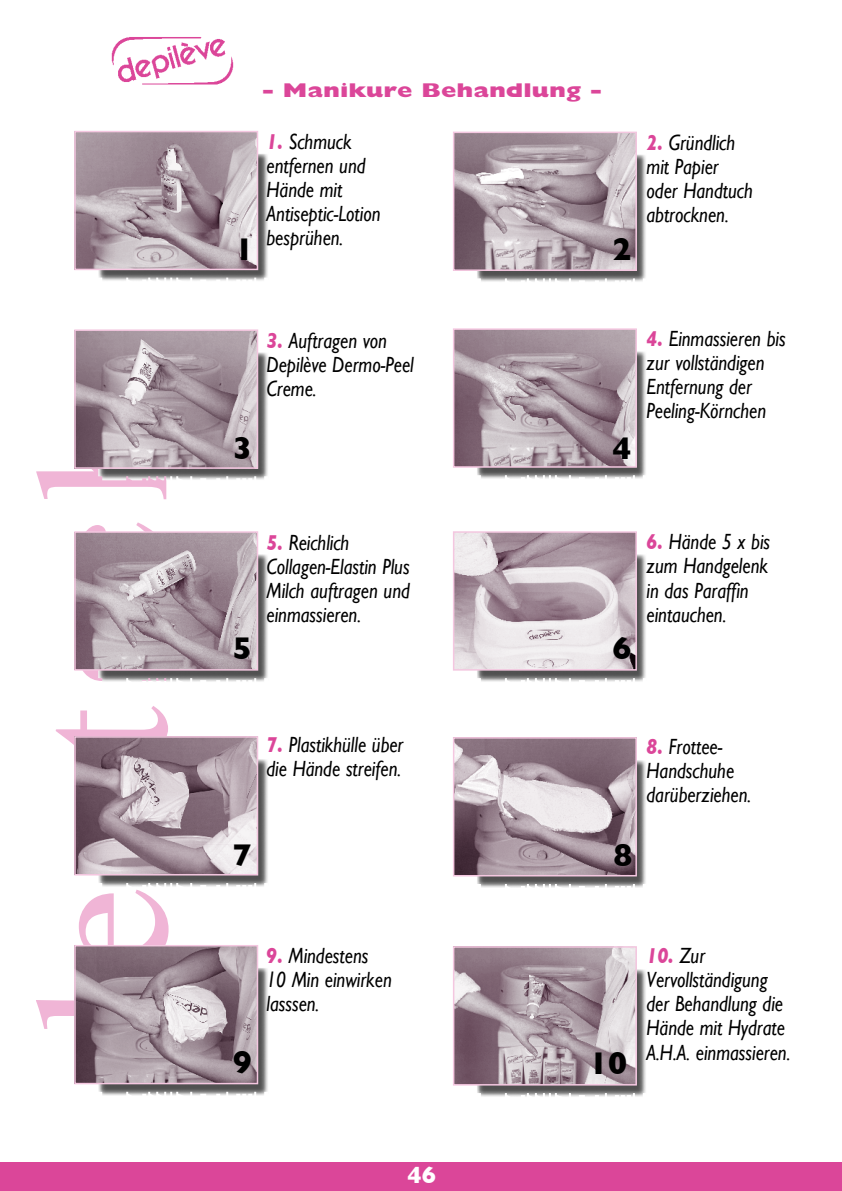
<style>
.page{position:relative;width:842px;height:1191px;background:#fff}
.page>*{position:absolute;margin:0;border:0;box-sizing:border-box;transform-origin:0 0}
.t1{font:191px "Times";letter-spacing:.08em;color:#f0b5d6}
.t2{font:700 32px "Gill Sans";color:#000}
.t3{font:700 24px "Gill Sans";color:#fff}
.t4{font:italic 22px/24px "Gill Sans";color:#000;scale:.85 1}
.t5{font:800 20px "Gill Sans";color:#db4699;scale:1.25 1}
.s1{font-weight:700;color:#db4699}
</style>
<div class="page">
<div style="left:0;top:1162px;width:842px;height:29px;background:#db4699"></div>
<img style="left:111px;top:37px;width:123px;height:48px">
<img style="left:477px;top:554px;width:169px;height:128px">
<img style="left:456px;top:534px;width:178px;height:133px">
<div style="left:453px;top:531px;width:184px;height:139px;border:2px solid #f4c7e0"></div>
<img style="left:98px;top:757px;width:170px;height:130px">
<img style="left:77px;top:739px;width:178px;height:133px">
<div style="left:74px;top:736px;width:184px;height:139px;border:2px solid #f4c7e0"></div>
<img style="left:477px;top:760px;width:169px;height:128px">
<img style="left:456px;top:740px;width:178px;height:133px">
<div style="left:453px;top:737px;width:184px;height:139px;border:2px solid #f4c7e0"></div>
<img style="left:98px;top:966px;width:170px;height:129px">
<img style="left:77px;top:948px;width:178px;height:133px">
<div style="left:74px;top:945px;width:184px;height:139px;border:2px solid #f4c7e0"></div>
<img style="left:477px;top:969px;width:169px;height:128px">
<img style="left:456px;top:949px;width:178px;height:133px">
<div style="left:453px;top:946px;width:184px;height:139px;border:2px solid #f4c7e0"></div>
<img style="left:98px;top:152px;width:170px;height:129px">
<img style="left:77px;top:134px;width:178px;height:133px">
<div style="left:74px;top:131px;width:184px;height:139px;border:2px solid #f4c7e0"></div>
<img style="left:477px;top:154px;width:169px;height:128px">
<img style="left:456px;top:135px;width:178px;height:133px">
<div style="left:453px;top:132px;width:184px;height:139px;border:2px solid #f4c7e0"></div>
<img style="left:98px;top:350px;width:170px;height:130px">
<img style="left:77px;top:332px;width:178px;height:134px">
<div style="left:74px;top:329px;width:184px;height:140px;border:2px solid #f4c7e0"></div>
<img style="left:477px;top:351px;width:169px;height:128px">
<img style="left:456px;top:331px;width:178px;height:134px">
<div style="left:453px;top:328px;width:184px;height:140px;border:2px solid #f4c7e0"></div>
<img style="left:98px;top:552px;width:170px;height:130px">
<img style="left:77px;top:534px;width:178px;height:133px">
<div style="left:74px;top:531px;width:184px;height:139px;border:2px solid #f4c7e0"></div>
<h1 class="t1" style="left:-76px;top:1081px;width:677px;rotate:-90deg">deutsch</h1>
<p class="t5" style="left:263px;top:78px;width:273px">- Manikure Behandlung -</p>
<p class="t4" style="left:266px;top:129px;width:136px"><span class="s1">1.</span> Schmuck entfernen und<br>Hände mit<br>Antiseptic-Lotion besprühen.</p>
<p class="t4" style="left:646px;top:130px;width:127px"><span class="s1">2.</span> Gründlich mit Papier oder Handtuch abtrocknen.</p>
<h2 class="t2" style="left:235px;top:231px;width:21px">1</h2>
<h2 class="t2" style="left:612px;top:231px;width:21px">2</h2>
<p class="t4" style="left:266px;top:328px;width:175px"><span class="s1">3.</span> Auftragen von<br>Depilève Dermo-Peel<br>Creme.</p>
<h2 class="t2" style="left:233px;top:429px;width:21px">3</h2>
<h2 class="t2" style="left:612px;top:429px;width:21px">4</h2>
<p class="t4" style="left:646px;top:327px;width:165px"><span class="s1">4.</span> Einmassieren bis zur vollständigen<br>Entfernung der<br>Peeling-Körnchen</p>
<p class="t4" style="left:266px;top:530px;width:170px"><span class="s1">5.</span> Reichlich<br>Collagen-Elastin Plus<br>Milch auftragen und einmassieren.</p>
<h2 class="t2" style="left:233px;top:630px;width:21px">5</h2>
<h2 class="t2" style="left:612px;top:630px;width:21px">6</h2>
<p class="t4" style="left:646px;top:530px;width:147px"><span class="s1">6.</span> Hände 5 x bis zum Handgelenk in das Paraffin eintauchen.</p>
<p class="t4" style="left:266px;top:732px;width:163px"><span class="s1">7.</span> Plastikhülle über die Hände streifen.</p>
<p class="t4" style="left:646px;top:734px;width:125px"><span class="s1">8.</span> Frottee-<br>Handschuhe darüberziehen.</p>
<h2 class="t2" style="left:233px;top:836px;width:21px">7</h2>
<h2 class="t2" style="left:613px;top:836px;width:21px">8</h2>
<h2 class="t2" style="left:233px;top:1043px;width:21px">9</h2>
<p class="t4" style="left:266px;top:943px;width:149px"><span class="s1">9.</span> Mindestens<br>10 Min einwirken lasssen.</p>
<h2 class="t2" style="left:589px;top:1044px;width:40px">10</h2>
<p class="t4" style="left:646px;top:944px;width:171px"><span class="s1">10.</span> Zur<br>Vervollständigung der Behandlung die<br>Hände mit Hydrate<br>A.H.A. einmassieren.</p>
<p class="t3" style="left:408px;top:1161px;width:30px">46</p>
</div>
